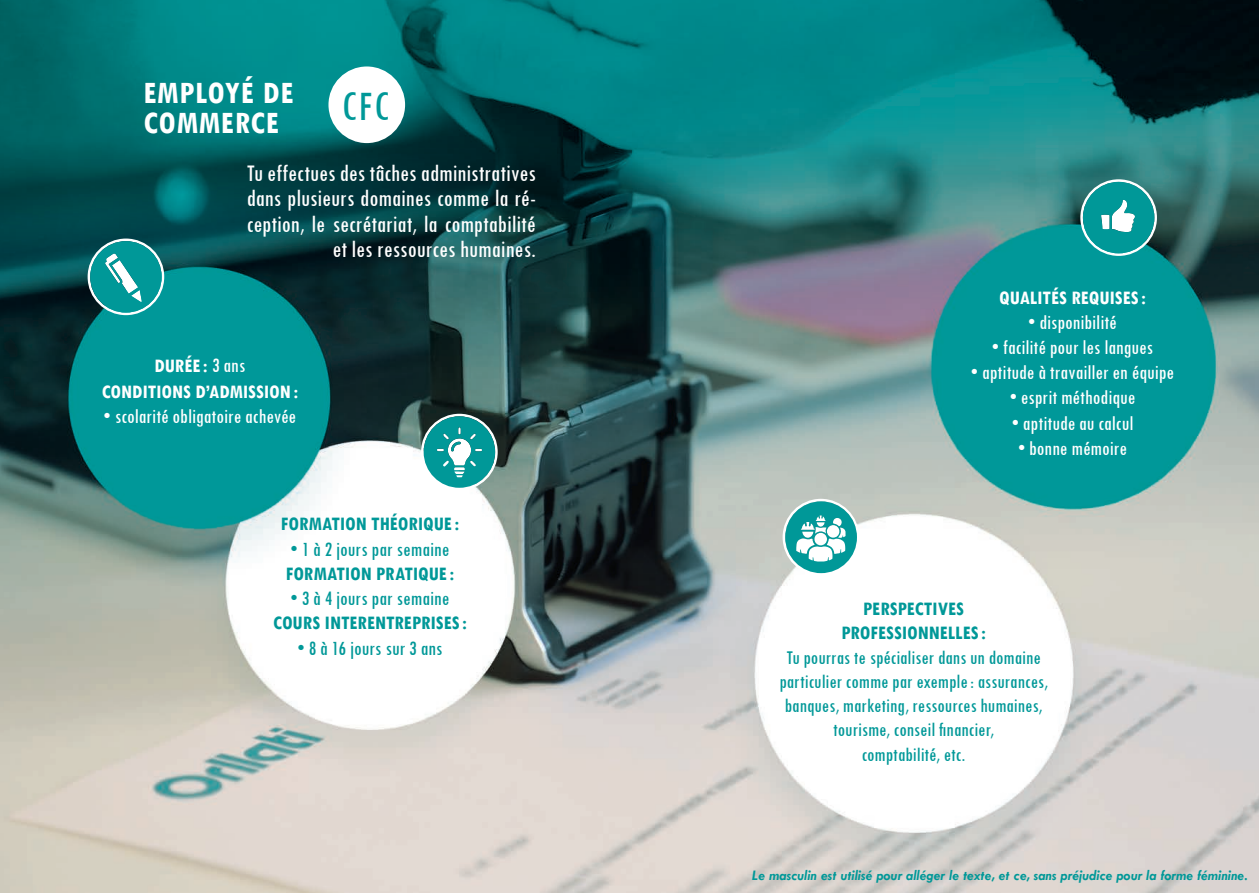
<style>
.page{position:relative;width:1259px;height:893px;background:#fff}
.page>*{position:absolute;margin:0;border:0;box-sizing:border-box;transform-origin:0 0}
.t1{font:500 condensed 43.5px "Tw Cen";color:#009898}
.t2{font:700 condensed 33px/30px "Tw Cen";letter-spacing:.025em;color:#fff}
.t3{font:500 condensed 24.75px/25.5px "Tw Cen";color:#fff;text-align:right}
.t4{font:500 condensed 21px "Tw Cen";color:#fff}
.t5{font:500 condensed 21px "Tw Cen";color:#009898}
.t6{font:500 condensed 20.25px/24.3px "Tw Cen";color:#009898;text-align:center}
.t7{font:700 condensed 20.25px/24.3px "Tw Cen";color:#009898;text-align:center}
.t8{font:700 condensed 20.25px/25.2px "Tw Cen";color:#fff;text-align:center}
.t9{font:italic 700 14.7px "Tw Cen";color:#009898}
.s1{font-weight:500;font-size:21px}
</style>
<div class="page">
<img style="left:0;top:0;width:1259px;height:893px">
<svg style="left:421px;top:414px;width:77px;height:76px"></svg>
<svg style="left:1080px;top:179px;width:77px;height:77px;background:#36a4a4"></svg>
<svg style="left:782px;top:499px;width:77px;height:76px"></svg>
<div style="left:328px;top:66px;width:77px;height:77px;background:#fff;border-radius:50%"></div>
<svg style="left:88px;top:239px;width:76px;height:76px;background:#2e9d9e"></svg>
<h2 class="t2" style="left:143px;top:77px;width:152px">EMPLOYÉ DE<br>COMMERCE</h2>
<h1 class="t1" style="left:341px;top:80px;width:49px">CFC</h1>
<p class="t3" style="left:247px;top:159px;width:291px">Tu effectues des tâches administratives dans plusieurs domaines comme la ré&shy;ception, le secrétariat, la comptabilité et les ressources humaines.</p>
<p class="t8" style="left:102px;top:353px;width:198px">DURÉE: <span class="s1">3 ans<br></span>CONDITIONS D’ADMISSION:</p>
<p class="t4" style="left:104px;top:404px;width:194px">• scolarité obligatoire achevée</p>
<p class="t7" style="left:281px;top:511px;width:180px">FORMATION THÉORIQUE:</p>
<p class="t5" style="left:290px;top:536px;width:160px">• 1 à 2 jours par semaine</p>
<p class="t7" style="left:286px;top:561px;width:170px">FORMATION PRATIQUE:</p>
<p class="t5" style="left:290px;top:586px;width:160px">• 3 à 4 jours par semaine</p>
<p class="t7" style="left:273px;top:610px;width:195px">COURS INTERENTREPRISES:</p>
<p class="t5" style="left:297px;top:635px;width:147px">• 8 à 16 jours sur 3 ans</p>
<p class="t8" style="left:999px;top:284px;width:148px">QUALITÉS REQUISES:</p>
<p class="t4" style="left:1028px;top:309px;width:90px">• disponibilité</p>
<p class="t4" style="left:992px;top:335px;width:163px">• facilité pour les langues</p>
<p class="t4" style="left:971px;top:360px;width:205px">• aptitude à travailler en équipe</p>
<p class="t4" style="left:1009px;top:385px;width:127px">• esprit méthodique</p>
<p class="t4" style="left:1011px;top:410px;width:123px">• aptitude au calcul</p>
<p class="t4" style="left:1018px;top:435px;width:111px">• bonne mémoire</p>
<p class="t7" style="left:841px;top:596px;width:146px">PERSPECTIVES<br>PROFESSIONNELLES:</p>
<p class="t6" style="left:779px;top:644px;width:270px">Tu pourras te spécialiser dans un domaine particulier comme par exemple: assurances, banques, marketing, ressources humaines, tourisme, conseil financier,<br>comptabilité, etc.</p>
<p class="t9" style="left:752px;top:867px;width:497px">Le masculin est utilisé pour alléger le texte, et ce, sans préjudice pour la forme féminine.</p>
</div>
